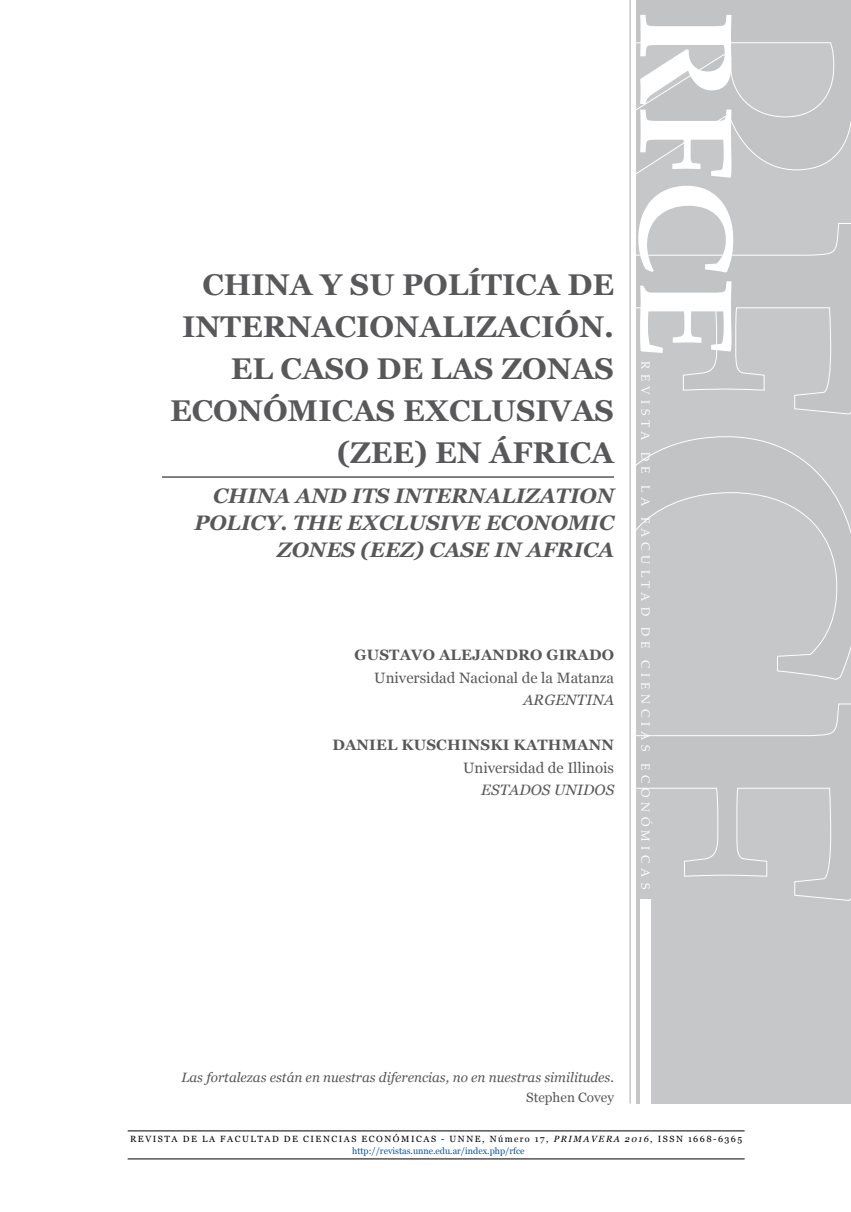
<style>
.page{position:relative;width:851px;height:1212px;background:#fff}
.page>*{position:absolute;margin:0;border:0;box-sizing:border-box;transform-origin:0 0}
.t1{font:700 30px/42px "Georgia";color:#58585a;text-align:right}
.t2{font:italic 700 21px/27px "Georgia";color:#58585a;text-align:right}
.t3{font:15px "Georgia";color:#58585a}
.t4{font:700 15px "Georgia";letter-spacing:.01em;color:#58585a}
.t5{font:italic 15px "Georgia";letter-spacing:.01em;color:#58585a}
.t6{font:italic 13.5px "Georgia";color:#58585a}
.t7{font:13.5px "Georgia";color:#58585a}
.t8{font:12px "Palatino Linotype";letter-spacing:.4em;color:#fff}
.t9{font:9px/12px "Georgia";letter-spacing:.17em;color:#000;text-align:center}
.s1{font-style:italic}
.s2{color:#0d4f9b}
</style>
<div class="page">
<div style="left:636px;top:0;width:214px;height:1103px;background:#c6c7c8"></div>
<svg style="left:630px;top:0;width:220px;height:901px"></svg>
<div style="left:617px;top:880px;width:55px;height:39px;background:#c6c7c8"></div>
<div style="left:459px;top:1px;width:177px;height:926px;background:#fff"></div>
<div style="left:640px;top:899px;width:10px;height:313px;background:#fff"></div>
<svg style="left:638px;top:15px;width:95px;height:338px"></svg>
<hr style="left:629px;top:0;width:1px;height:1103px;background:#c6c7c8">
<hr style="left:128px;top:1158px;width:616px;height:1px;background:#000">
<hr style="left:128px;top:1130px;width:616px;height:1px;background:#000">
<hr style="left:162px;top:476px;width:452px;height:2px;background:#58585a">
<h1 class="t1" style="left:170px;top:264px;width:445px">CHINA Y SU POLÍTICA DE<br>INTERNACIONALIZACIÓN.<br>EL CASO DE LAS ZONAS<br>ECONÓMICAS EXCLUSIVAS (ZEE) EN ÁFRICA</h1>
<h2 class="t2" style="left:194px;top:482px;width:421px">CHINA AND ITS INTERNALIZATION<br>POLICY. THE EXCLUSIVE ECONOMIC<br>ZONES (EEZ) CASE IN AFRICA</h2>
<h3 class="t4" style="left:354px;top:645px;width:261px">GUSTAVO ALEJANDRO GIRADO</h3>
<h3 class="t3" style="left:374px;top:668px;width:241px">Universidad Nacional de la Matanza</h3>
<h3 class="t5" style="left:523px;top:690px;width:92px">ARGENTINA</h3>
<h3 class="t4" style="left:332px;top:735px;width:283px">DANIEL KUSCHINSKI KATHMANN</h3>
<h3 class="t3" style="left:463px;top:758px;width:152px">Universidad de Illinois</h3>
<h3 class="t5" style="left:481px;top:780px;width:134px">ESTADOS UNIDOS</h3>
<h3 class="t8" style="left:654px;top:361px;width:529px;rotate:90deg">REVISTA DE LA FACULTAD DE CIENCIAS ECONÓMICAS</h3>
<h3 class="t6" style="left:181px;top:1069px;width:434px">Las fortalezas están en nuestras diferencias, no en nuestras similitudes.</h3>
<h3 class="t7" style="left:526px;top:1089px;width:89px">Stephen Covey</h3>
<p class="t9" style="left:130px;top:1133px;width:613px">REVISTA DE LA FACULTAD DE CIENCIAS ECONÓMICAS - UNNE, Número 17, <span class="s1">PRIMAVERA 2016</span>, ISSN 1668-6365 <span class="s2">http://revistas.unne.edu.ar/index.php/rfce</span></p>
</div>
